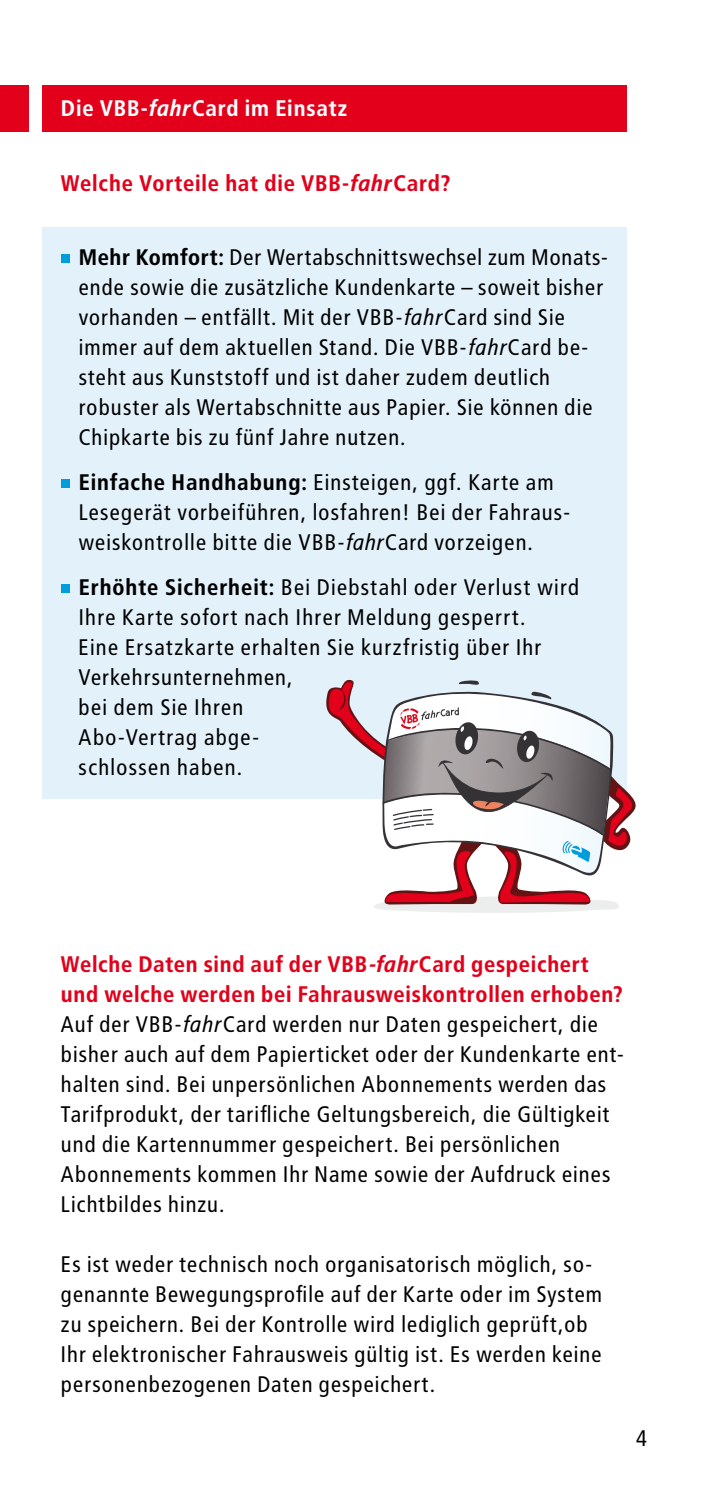
<style>
.page{position:relative;width:709px;height:1489px;background:#fff}
.page>*{position:absolute;margin:0;border:0;box-sizing:border-box;transform-origin:0 0}
.t1{font:22.5px/30px "Transit";letter-spacing:.01em;color:#000}
.t2{font:700 22.5px "Transit";letter-spacing:.015em;color:#e2001a}
.t3{font:700 22.5px "Transit";letter-spacing:.015em;color:#fff}
.s1{font-style:italic}
.s2{font-weight:700}
.s3{font-weight:700;color:#e2001a}
.s4{font-weight:700;font-style:italic;color:#e2001a}
</style>
<div class="page">
<div style="left:43px;top:227px;width:583px;height:571px;background:#e3f1fa"></div>
<div style="left:61px;top:254px;width:8px;height:9px;background:#009ddc"></div>
<div style="left:61px;top:479px;width:8px;height:9px;background:#009ddc"></div>
<div style="left:61px;top:584px;width:8px;height:9px;background:#009ddc"></div>
<div style="left:43px;top:85px;width:583px;height:46px;background:#e2001a"></div>
<div style="left:0;top:85px;width:28px;height:46px;background:#e2001a"></div>
<svg style="left:326px;top:680px;width:309px;height:232px"></svg>
<p class="t3" style="left:61px;top:94px;width:288px">Die VBB-<span class="s1">fahr</span>Card im Einsatz</p>
<p class="t2" style="left:61px;top:170px;width:392px">Welche Vorteile hat die VBB-<span class="s1">fahr</span>Card?</p>
<p class="t1" style="left:79px;top:242px;width:531px"><span class="s2">Mehr Komfort:</span> Der Wertabschnittswechsel zum Monats&shy;ende sowie die zusätzliche Kundenkarte – soweit bisher vorhanden – entfällt. Mit der VBB-<span class="s1">fahr</span>Card sind Sie immer auf dem aktuellen Stand. Die VBB-<span class="s1">fahr</span>Card be&shy;steht aus Kunststoff und ist daher zudem deutlich robuster als Wertabschnitte aus Papier. Sie können die Chipkarte bis zu fünf Jahre nutzen.</p>
<p class="t1" style="left:79px;top:467px;width:494px"><span class="s2">Einfache Handhabung:</span> Einsteigen, ggf. Karte am<br>Lesegerät vorbeiführen, losfahren! Bei der Fahraus&shy;weiskontrolle bitte die VBB-<span class="s1">fahr</span>Card vorzeigen.</p>
<p class="t1" style="left:79px;top:572px;width:503px"><span class="s2">Erhöhte Sicherheit:</span> Bei Diebstahl oder Verlust wird<br>Ihre Karte sofort nach Ihrer Meldung gesperrt.<br>Eine Ersatzkarte erhalten Sie kurzfristig über Ihr<br>Verkehrsunternehmen,<br>bei dem Sie Ihren<br>Abo-Vertrag abge-<br>schlossen haben.</p>
<p class="t1" style="left:61px;top:949px;width:565px"><span class="s3">Welche Daten sind auf der VBB</span><span class="s4">-fahr</span><span class="s3">Card gespeichert und welche werden bei Fahrausweiskontrollen erhoben?<br></span>Auf der VBB-<span class="s1">fahr</span>Card werden nur Daten gespeichert, die bisher auch auf dem Papierticket oder der Kundenkarte ent&shy;halten sind. Bei unpersönlichen Abonnements werden das Tarifprodukt, der tarifliche Geltungsbereich, die Gültigkeit und die Kartennummer gespeichert. Bei persönlichen Abonnements kommen Ihr Name sowie der Aufdruck eines Lichtbildes hinzu.</p>
<p class="t1" style="left:61px;top:1249px;width:543px">Es ist weder technisch noch organisatorisch möglich, so&shy;genannte Bewegungsprofile auf der Karte oder im System zu speichern. Bei der Kontrolle wird lediglich geprüft,ob Ihr elektronischer Fahrausweis gültig ist. Es werden keine personenbezogenen Daten gespeichert.</p>
<p class="t1" style="left:636px;top:1422px;width:13px">4</p>
</div>
